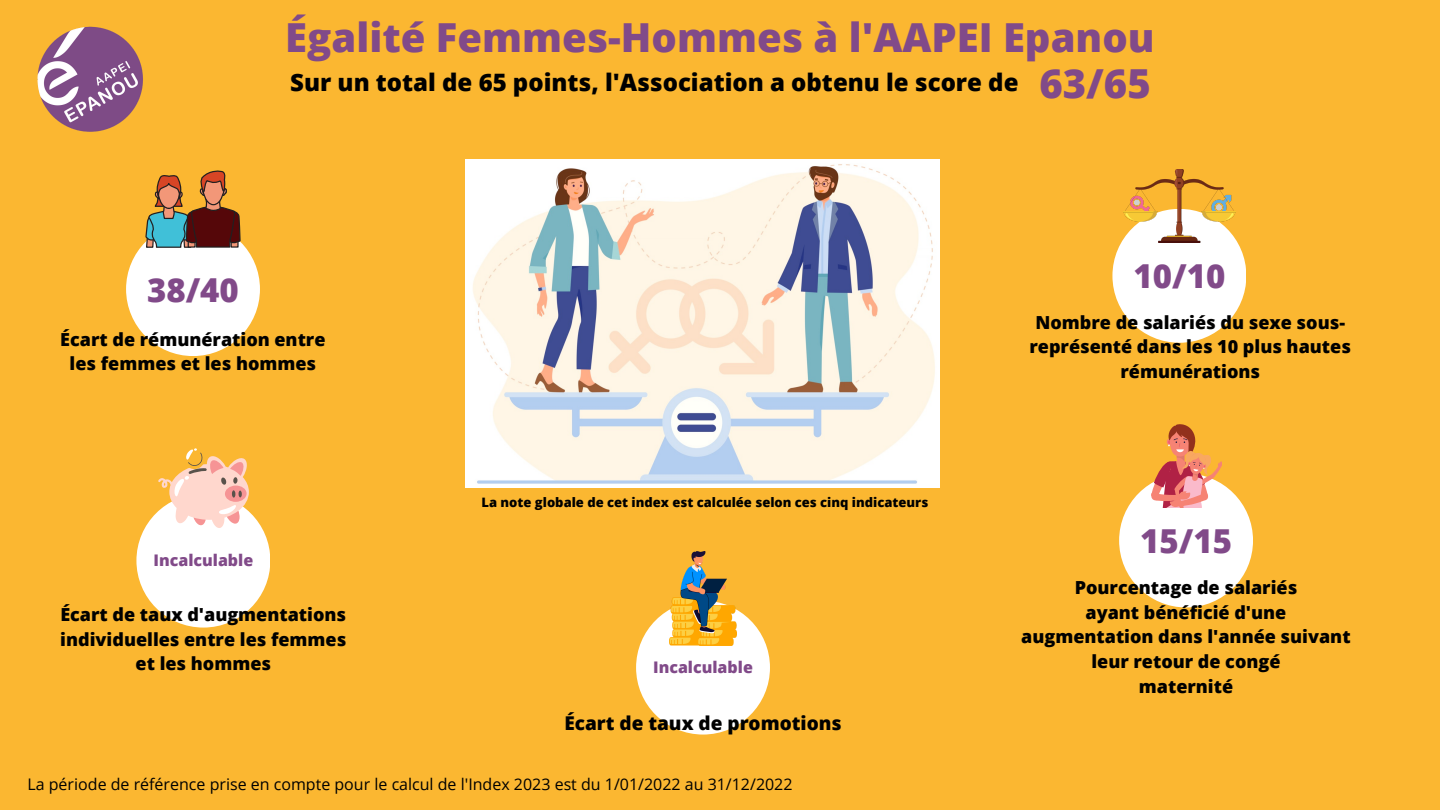
<style>
.page{position:relative;width:1440px;height:810px;background:#fbb731}
.page>*{position:absolute;margin:0;border:0;box-sizing:border-box;transform-origin:0 0}
.t1{font:800 40px "Open Sans";color:#814a89}
.t2{font:800 33px "Open Sans";color:#814a89}
.t3{font:800 24px "Open Sans";color:#000}
.t4{font:800 19px "Open Sans";color:#000}
.t5{font:800 18px/24.8px "Open Sans";color:#000;text-align:center}
.t6{font:16px "Open Sans";color:#000}
.t7{font:800 16px "Open Sans";color:#814a89}
.t8{font:800 13px "Open Sans";color:#000}
</style>
<div class="page">
<img style="left:37px;top:26px;width:106px;height:106px">
<img style="left:466px;top:159px;width:474px;height:329px">
<div style="left:126px;top:222px;width:134px;height:134px;background:#fff;border-radius:50%"></div>
<svg style="left:145px;top:170px;width:95px;height:78px"></svg>
<div style="left:136px;top:494px;width:134px;height:134px;background:#fff;border-radius:50%"></div>
<svg style="left:158px;top:448px;width:91px;height:80px"></svg>
<div style="left:636px;top:601px;width:134px;height:134px;background:#fff;border-radius:50%"></div>
<img style="left:670px;top:551px;width:66px;height:94px">
<div style="left:1112px;top:209px;width:134px;height:134px;background:#fff;border-radius:50%"></div>
<img style="left:1123px;top:169px;width:113px;height:74px">
<div style="left:1119px;top:474px;width:134px;height:133px;background:#fff;border-radius:50%"></div>
<svg style="left:1151px;top:424px;width:70px;height:83px"></svg>
<h1 class="t1" style="left:285px;top:9px;width:871px">Égalité Femmes-Hommes à l'AAPEI Epanou</h1>
<h3 class="t3" style="left:290px;top:65px;width:730px">Sur un total de 65 points, l'Association a obtenu le score de</h3>
<h1 class="t1" style="left:1039px;top:55px;width:113px">63/65</h1>
<h2 class="t2" style="left:147px;top:266px;width:93px">38/40</h2>
<p class="t5" style="left:60px;top:326px;width:267px">Écart de rémunération entre les femmes et les hommes</p>
<p class="t7" style="left:153px;top:549px;width:101px">Incalculable</p>
<p class="t5" style="left:60px;top:601px;width:288px">Écart de taux d'augmentations individuelles entre les femmes et les hommes</p>
<p class="t8" style="left:482px;top:493px;width:448px">La note globale de cet index est calculée selon ces cinq indicateurs</p>
<p class="t7" style="left:653px;top:656px;width:101px">Incalculable</p>
<p class="t4" style="left:564px;top:709px;width:279px">Écart de taux de promotions</p>
<p class="t6" style="left:28px;top:773px;width:767px">La période de référence prise en compte pour le calcul de l'Index 2023 est du 1/01/2022 au 31/12/2022</p>
<h2 class="t2" style="left:1133px;top:253px;width:93px">10/10</h2>
<p class="t5" style="left:1029px;top:309px;width:323px">Nombre de salariés du sexe sous&shy;représenté dans les 10 plus hautes rémunérations</p>
<h2 class="t2" style="left:1140px;top:518px;width:93px">15/15</h2>
<p class="t5" style="left:1021px;top:574px;width:331px">Pourcentage de salariés<br>ayant bénéficié d'une augmentation dans l'année suivant leur retour de congé<br>maternité</p>
</div>
